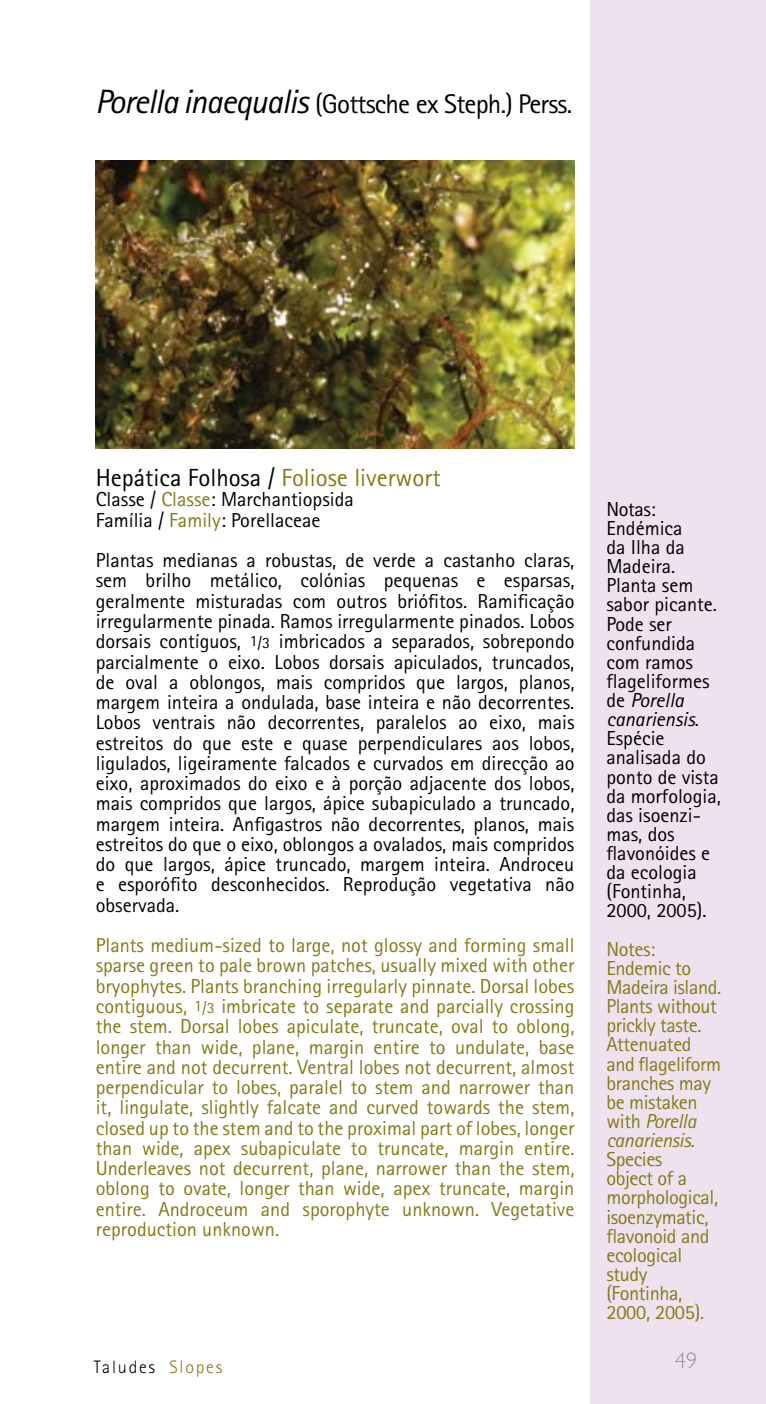
<style>
.page{position:relative;width:766px;height:1404px;background:#fff}
.page>*{position:absolute;margin:0;border:0;box-sizing:border-box;transform-origin:0 0}
.t1{font:27px "Rotis Sans Serif";letter-spacing:-.03em;color:#000}
.t2{font:24.75px "Rotis Sans Serif";color:#000}
.t3{font:300 22.5px "Gill Sans";color:#939598}
.t4{font:20.25px/19.1px "Rotis Sans Serif";color:#000}
.t5{font:20.25px/19.1px "Rotis Sans Serif";letter-spacing:-.02em;color:#837b17;text-align:justify}
.t6{font:300 18px "Rotis Sans Serif";letter-spacing:.1em;color:#000}
.s1{font-style:italic;font-size:33.75px}
.s2{color:#837b17}
.s3{font-style:inherit}
.s4{font-size:15.75px}
.s5{font-style:italic}
</style>
<div class="page">
<div style="left:590px;top:0;width:175px;height:1403px;background:#efe2ef"></div>
<img style="left:96px;top:161px;width:478px;height:287px">
<p class="t1" style="left:95px;top:88px;width:478px"><span class="s1">Porella inaequalis</span> (Gottsche ex Steph.) Perss.</p>
<p class="t2" style="left:96px;top:463px;width:346px">Hepática Folhosa / <span class="s2">Foliose liverwort</span></p>
<p class="t4" style="left:96px;top:489px;width:259px;line-height:20.2px">Classe / <span class="s2">Classe</span>: Marchantiopsida<br>Família / <span class="s2">Family</span>: Porellaceae</p>
<p class="t4" style="left:96px;top:550px;width:480px;line-height:20.2px;text-align:justify">Plantas medianas a robustas, de verde a castanho claras, sem brilho metálico, colónias pequenas e esparsas, geralmente misturadas com outros briófitos. <span class="s3">R</span>amificação irregularmente pinada. Ramos irregularmente pinados. Lobos dorsais contíguos, <span class="s4">1/3</span> imbricados a separados, sobrepondo parcialmente o eixo. Lobos dorsais apiculados, truncados, de oval a oblongos, mais compridos que largos, planos, margem inteira a ondulada, base inteira e não decorrentes.<br>Lobos ventrais não decorrentes, paralelos ao eixo, mais estreitos do que este e quase perpendiculares aos lobos, ligulados, ligeiramente falcados e curvados em direcção ao eixo, aproximados do eixo e à porção adjacente dos lobos, mais compridos que largos, ápice subapiculado a truncado, margem inteira. Anfigastros não decorrentes, planos, mais estreitos do que o eixo, oblongos a ovalados, mais compridos do que largos, ápice truncado, margem inteira. Androceu e esporófito desconhecidos. Reprodução vegetativa não observada.</p>
<p class="t5" style="left:96px;top:935px;width:480px;line-height:20.2px">Plants medium-sized to large, not glossy and forming small sparse green to pale brown patches, usually mixed with other bryophytes. Plants branching irregularly pinnate. Dorsal lobes contiguous, <span class="s4">1/3</span> imbricate to separate and parcially crossing the stem. Dorsal lobes apiculate, truncate, oval to oblong, longer than wide, plane, margin entire to undulate, base entire and not decurrent. Ventral lobes not decurrent, almost perpendicular to lobes, paralel to stem and narrower than it, lingulate, slightly falcate and curved towards the stem, closed up to the stem and to the proximal part of lobes, longer than wide, apex subapiculate to truncate, margin entire.<br>Underleaves not decurrent, plane, narrower than the stem, oblong to ovate, longer than wide, apex truncate, margin entire. Androceum and sporophyte unknown. Vegetative reproduction unknown.</p>
<p class="t6" style="left:94px;top:1356px;width:130px">Taludes <span class="s2">Slopes</span></p>
<p class="t4" style="left:606px;top:499px;width:116px"><span class="s3">N</span>otas<span class="s3">:<br></span>Endémica<br>da Ilha da<br>Madeira.<br>Planta sem sabor picante.<br>Pode ser confundida com ramos flageliformes de <span class="s5">Porella canariensis</span>.<br>Espécie analisada do ponto de vista da morfologia, das isoenzi&shy;mas, dos flavonóides e da ecologia (Fontinha,<br>2000, 2005).</p>
<p class="t5" style="left:606px;top:939px;width:116px;text-align:left">Notes:<br>Endemic to<br>Madeira island.<br>Plants without prickly taste.<br>Attenuated and flageliform branches may be mistaken with <span class="s5">Porella canariensis.<br></span>Species<br>object of a morphological, isoenzymatic, flavonoid and ecological study (Fontinha,<br>2000, 2005).</p>
<p class="t3" style="left:674px;top:1347px;width:24px">49</p>
</div>
